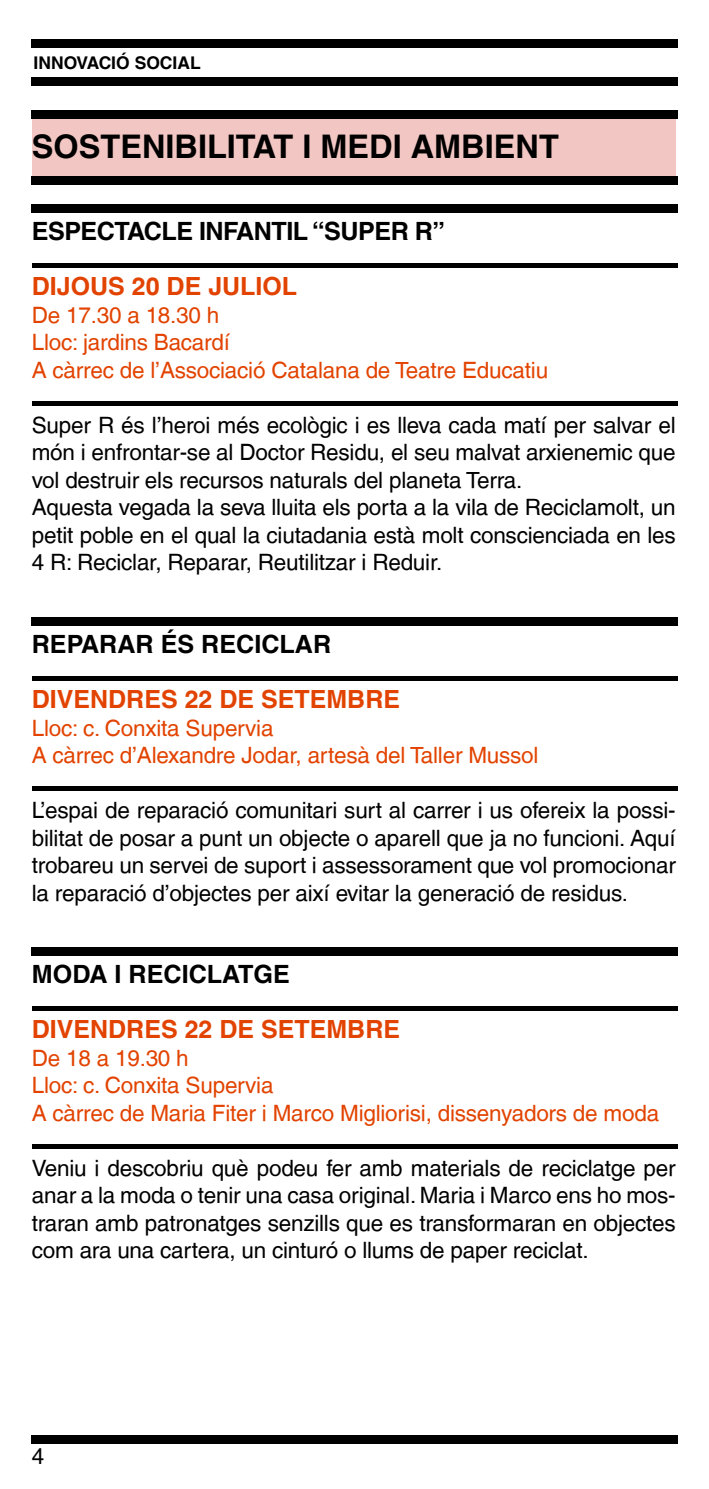
<style>
.page{position:relative;width:709px;height:1489px;background:#fff}
.page>*{position:absolute;margin:0;border:0;box-sizing:border-box;transform-origin:0 0}
.t1{font:700 32.5px "Helvetica LT";color:#000}
.t2{font:700 25.25px "Helvetica LT";letter-spacing:-.01em;color:#000}
.t3{font:700 25px "Helvetica LT";color:#e24301}
.t4{font:22.5px/27.5px "Helvetica LT";letter-spacing:-.01em;color:#000;text-align:justify}
.t5{font:22.5px/27.5px "Helvetica LT";letter-spacing:-.01em;color:#e24301}
.t6{font:700 17.5px "Helvetica LT";color:#000}
</style>
<div class="page">
<div style="left:32px;top:39px;width:646px;height:8px;background:#000"></div>
<div style="left:32px;top:77px;width:646px;height:9px;background:#000"></div>
<div style="left:32px;top:1434px;width:646px;height:9px;background:#000"></div>
<div style="left:33px;top:112px;width:642px;height:68px;background:#f2c6c2"></div>
<div style="left:32px;top:110px;width:646px;height:9px;background:#000"></div>
<div style="left:32px;top:176px;width:646px;height:9px;background:#000"></div>
<div style="left:32px;top:204px;width:646px;height:9px;background:#000"></div>
<hr style="left:32px;top:264px;width:645px;height:4px;background:#000">
<hr style="left:32px;top:401px;width:645px;height:4px;background:#000">
<div style="left:32px;top:616px;width:646px;height:9px;background:#000"></div>
<hr style="left:32px;top:676px;width:645px;height:4px;background:#000">
<hr style="left:32px;top:786px;width:645px;height:4px;background:#000">
<div style="left:32px;top:946px;width:646px;height:9px;background:#000"></div>
<hr style="left:32px;top:1006px;width:645px;height:4px;background:#000">
<hr style="left:32px;top:1144px;width:645px;height:4px;background:#000">
<p class="t6" style="left:34px;top:52px;width:169px">INNOVACIÓ SOCIAL</p>
<h1 class="t1" style="left:32px;top:126px;width:528px">SOSTENIBILITAT I MEDI AMBIENT</h1>
<p class="t2" style="left:32px;top:216px;width:415px">ESPECTACLE INFANTIL “SUPER R”</p>
<p class="t3" style="left:32px;top:271px;width:267px">DIJOUS 20 DE JULIOL</p>
<p class="t5" style="left:32px;top:301px;width:518px">De 17.30 a 18.30 h<br>Lloc: jardins Bacardí<br>A càrrec de l’Associació Catalana de Teatre Educatiu</p>
<p class="t4" style="left:32px;top:411px;width:645px;text-align:left">Super R és l’heroi més ecològic i es lleva cada matí per salvar el món i enfrontar-se al Doctor Residu, el seu malvat arxienemic que vol destruir els recursos naturals del planeta Terra.<br>Aquesta vegada la seva lluita els porta a la vila de Reciclamolt, un petit poble en el qual la ciutadania està molt conscienciada en les 4 R: Reciclar, Reparar, Reutilitzar i Reduir.</p>
<p class="t2" style="left:32px;top:628px;width:301px">REPARAR ÉS RECICLAR</p>
<p class="t3" style="left:32px;top:684px;width:370px">DIVENDRES 22 DE SETEMBRE</p>
<p class="t5" style="left:32px;top:713px;width:508px">Lloc: c. Conxita Supervia<br>A càrrec d’Alexandre Jodar, artesà del Taller Mussol</p>
<p class="t4" style="left:32px;top:796px;width:645px">L’espai de reparació comunitari surt al carrer i us ofereix la possi&shy;bilitat de posar a punt un objecte o aparell que ja no funcioni. Aquí trobareu un servei de suport i assessorament que vol promocionar la reparació d’objectes per així evitar la generació de residus.</p>
<p class="t2" style="left:32px;top:958px;width:259px">MODA I RECICLATGE</p>
<p class="t3" style="left:32px;top:1014px;width:370px">DIVENDRES 22 DE SETEMBRE</p>
<p class="t5" style="left:32px;top:1043px;width:629px">De 18 a 19.30 h<br>Lloc: c. Conxita Supervia<br>A càrrec de Maria Fiter i Marco Migliorisi, dissenyadors de moda</p>
<p class="t4" style="left:32px;top:1153px;width:645px">Veniu i descobriu què podeu fer amb materials de reciclatge per anar a la moda o tenir una casa original. Maria i Marco ens ho mos&shy;traran amb patronatges senzills que es transformaran en objectes com ara una cartera, un cinturó o llums de paper reciclat.</p>
<p class="t4" style="left:32px;top:1442px;width:14px">4</p>
</div>
